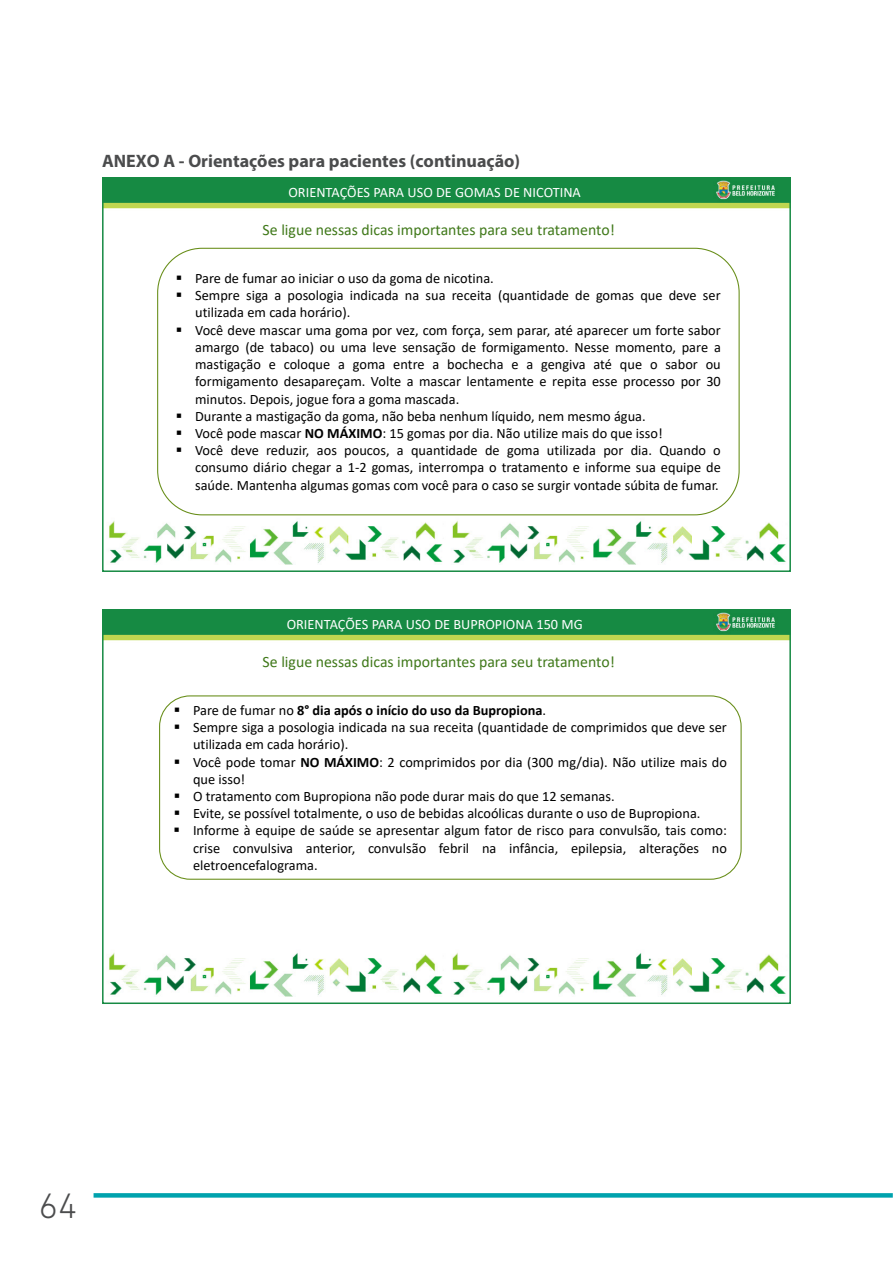
<style>
.page{position:relative;width:893px;height:1263px;background:#fff}
.page>*{position:absolute;margin:0;border:0;box-sizing:border-box;transform-origin:0 0}
.t1{font:300 36px "DIN Next LT Pro";color:#4b4c4d}
.TITULO_QUADRO_-_TABE{font:700 18px "Myriad Pro";color:#4b4c4d}
.t2{font:15.75px "Calibri";color:#3f7819}
.t3{font:14.4px/17.2px "Calibri";color:#000}
.t4{font:14.4px "Calibri";color:#fff}
.t5{font:700 14.4px "Calibri";color:#000}
.s1{font-weight:700}
.s2{font-weight:400}
</style>
<div class="page">
<svg style="left:94px;top:1193px;width:799px;height:4px;background:#09a5af"></svg>
<img style="left:105px;top:180px;width:683px;height:385px">
<div style="left:157px;top:248px;width:583px;height:267px;background:#fff;border:1px solid #688e19;border-radius:44px"></div>
<img style="left:105px;top:612px;width:683px;height:385px">
<div style="left:159px;top:695px;width:583px;height:185px;background:#fff;border:1px solid #688e19;border-radius:31px"></div>
<div style="left:102px;top:177px;width:689px;height:395px;border:2px solid #168a43"></div>
<div style="left:102px;top:609px;width:689px;height:395px;border:2px solid #168a43"></div>
<p class="TITULO_QUADRO_-_TABE" style="left:102px;top:149px;width:420px">ANEXO A - Orientações para pacientes (continuação)</p>
<p class="t4" style="left:288px;top:183px;width:294px">ORIENTAÇÕES PARA USO DE GOMAS DE NICOTINA</p>
<p class="t2" style="left:263px;top:219px;width:354px">Se ligue nessas dicas importantes para seu tratamento!</p>
<p class="t3" style="left:176px;top:269px;width:320px">▪ Pare de fumar ao iniciar o uso da goma de nicotina.</p>
<p class="t3" style="left:195px;top:286px;width:527px;text-indent:-19px">▪ Sempre siga a posologia indicada na sua receita (quantidade de gomas que deve ser utilizada em cada horário).</p>
<p class="t3" style="left:195px;top:321px;width:527px;text-align:justify;text-indent:-19px">▪ Você deve mascar uma goma por vez, com força, sem parar, até aparecer um forte sabor amargo (de tabaco) ou uma leve sensação de formigamento. Nesse momento, pare a mastigação e coloque a goma entre a bochecha e a gengiva até que o sabor ou formigamento desapareçam. Volte a mascar lentamente e repita esse processo por 30 minutos. Depois, jogue fora a goma mascada.</p>
<p class="t3" style="left:176px;top:407px;width:471px">▪ Durante a mastigação da goma, não beba nenhum líquido, nem mesmo água.</p>
<p class="t3" style="left:176px;top:424px;width:488px">▪ Você pode mascar <span class="s1">NO MÁXIMO</span>: 15 gomas por dia. Não utilize mais do que isso!</p>
<p class="t3" style="left:195px;top:441px;width:527px;text-align:justify;text-indent:-19px">▪ Você deve reduzir, aos poucos, a quantidade de goma utilizada por dia. Quando o consumo diário chegar a 1-2 gomas, interrompa o tratamento e informe sua equipe de saúde. Mantenha algumas gomas com você para o caso se surgir vontade súbita de fumar.</p>
<p class="t4" style="left:287px;top:615px;width:298px">ORIENTAÇÕES PARA USO DE BUPROPIONA 150 MG</p>
<p class="t2" style="left:263px;top:651px;width:354px">Se ligue nessas dicas importantes para seu tratamento!</p>
<p class="t5" style="left:174px;top:700px;width:374px">▪ <span class="s2">Pare de fumar no</span> 8° dia após o início do uso da Bupropiona<span class="s2">.</span></p>
<p class="t3" style="left:193px;top:718px;width:535px;text-indent:-19px">▪ Sempre siga a posologia indicada na sua receita (quantidade de comprimidos que deve ser utilizada em cada horário).</p>
<p class="t3" style="left:193px;top:753px;width:535px;text-indent:-19px">▪ Você pode tomar <span class="s1">NO MÁXIMO</span>: 2 comprimidos por dia (300 mg/dia). Não utilize mais do que isso!</p>
<p class="t3" style="left:174px;top:787px;width:443px">▪ O tratamento com Bupropiona não pode durar mais do que 12 semanas.</p>
<p class="t3" style="left:174px;top:804px;width:528px">▪ Evite, se possível totalmente, o uso de bebidas alcoólicas durante o uso de Bupropiona.</p>
<p class="t3" style="left:193px;top:822px;width:535px;text-align:justify;text-indent:-19px">▪ Informe à equipe de saúde se apresentar algum fator de risco para convulsão, tais como: crise convulsiva anterior, convulsão febril na infância, epilepsia, alterações no eletroencefalograma.</p>
<h1 class="t1" style="left:39px;top:1185px;width:40px">64</h1>
</div>
